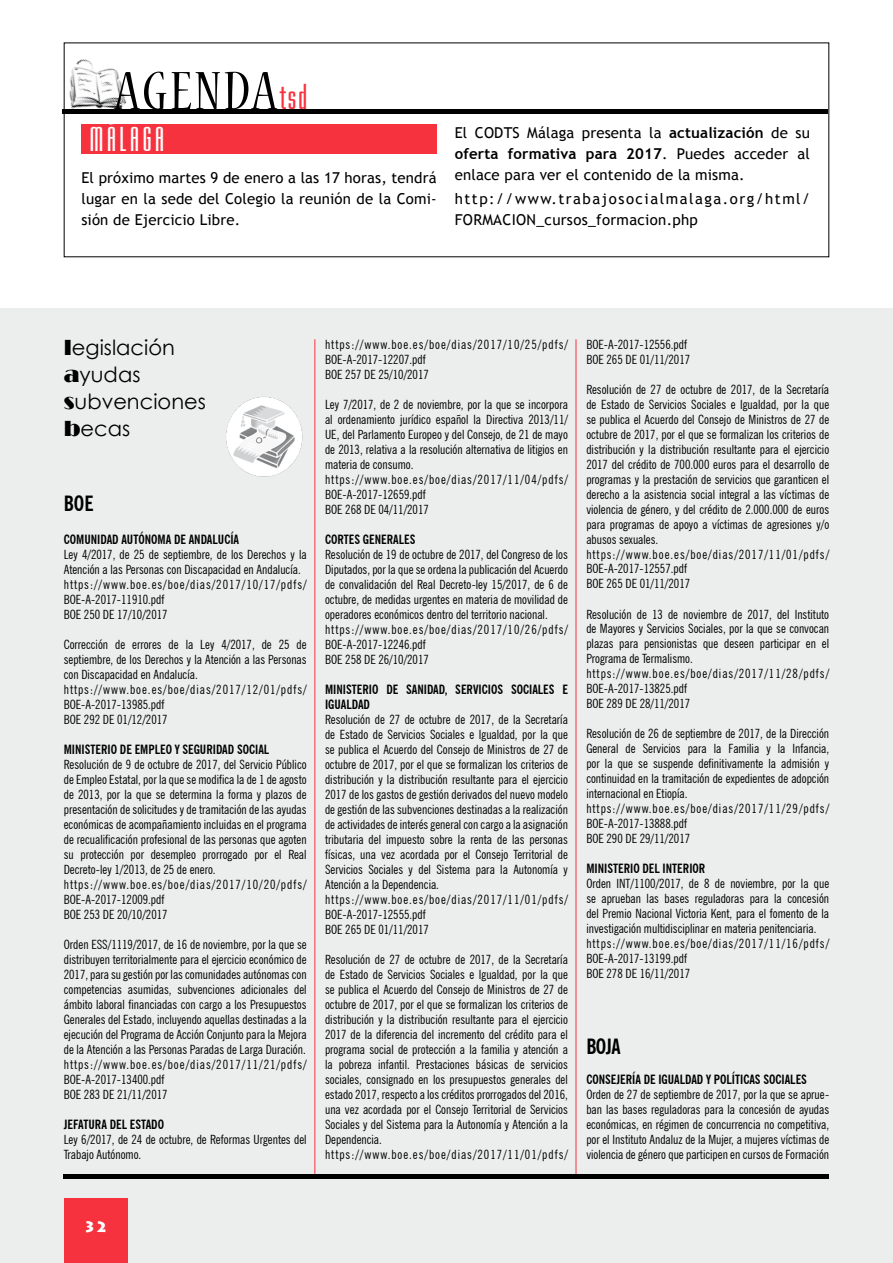
<style>
.page{position:relative;width:893px;height:1263px;background:#fff}
.page>*{position:absolute;margin:0;border:0;box-sizing:border-box;transform-origin:0 0}
.t1{font:condensed 60px "Nueva Std";letter-spacing:.05em;color:#000}
.t2{font:36px "Mekanik Let Plain";letter-spacing:.1em;color:#fff}
.t3{font:21px/27px "Century Gothic";color:#000}
.t4{font:700 condensed 21px "News Gothic BT";letter-spacing:-.025em;color:#000}
.t5{font:15px/21px "Trebuchet MS";letter-spacing:.01em;color:#000;text-align:justify}
.t6{font:15px/21px "Trebuchet MS";letter-spacing:.1em;color:#000}
.t7{font:900 15px "Lithos Pro";color:#fff}
.t8{font:condensed 12.75px/15px "News Gothic BT";color:#000}
.t9{font:700 condensed 12.75px/15px "News Gothic BT";color:#000}
.t10{font:condensed 12.75px/15px "News Gothic BT";letter-spacing:.075em;color:#000}
.s1{font-family:"Mekanik Let Plain";font-stretch:normal;font-size:37.5px;color:#f7323f}
.s2{font-weight:700}
.s3{font-family:"Broadway";font-size:22.5px}
</style>
<div class="page">
<div style="left:0;top:309px;width:893px;height:954px;background:#eceded"></div>
<hr style="left:314px;top:339px;width:1px;height:837px;background:#f7323f">
<hr style="left:576px;top:339px;width:1px;height:837px;background:#f7323f">
<hr style="left:64px;top:1175px;width:765px;height:4px;background:#000">
<img style="left:226px;top:396px;width:77px;height:81px">
<div style="left:81px;top:124px;width:355px;height:30px;background:#f7323f"></div>
<img style="left:62px;top:52px;width:75px;height:76px">
<hr style="left:63px;top:109px;width:765px;height:4px;background:#000">
<div style="left:64px;top:1198px;width:64px;height:65px;background:#f7323f"></div>
<h1 class="t1" style="left:115px;top:64px;width:194px">AGENDA<span class="s1">tsd</span></h1>
<h2 class="t2" style="left:90px;top:122px;width:76px">MÁLAGA</h2>
<p class="t5" style="left:81px;top:167px;width:357px">El próximo martes 9 de enero a las 17 horas, tendrá lugar en la sede del Colegio la reunión de la Comi&shy;sión de Ejercicio Libre.</p>
<p class="t5" style="left:455px;top:123px;width:357px">El CODTS Málaga presenta la <span class="s2">actualización</span> de su <span class="s2">oferta formativa para 2017</span>. Puedes acceder al enlace para ver el contenido de la misma.</p>
<p class="t6" style="left:455px;top:189px;width:357px">http://www.trabajosocialmalaga.org/html/<br>FORMACION_cursos_formacion.php</p>
<h3 class="t3" style="left:64px;top:334px;width:144px"><span class="s3">l</span>egislación <span class="s3">a</span>yudas <span class="s3">s</span>ubvenciones <span class="s3">b</span>ecas</h3>
<h3 class="t4" style="left:64px;top:491px;width:31px">BOE</h3>
<p class="t9" style="left:64px;top:532px;width:177px">COMUNIDAD AUTÓNOMA DE ANDALUCÍA</p>
<p class="t8" style="left:64px;top:547px;width:244px">Ley 4/2017, de 25 de septiembre, de los Derechos y la Atención a las Personas con Discapacidad en Andalucía. https://www.boe.es/boe/dias/2017/10/17/pdfs/ BOE-A-2017-11910.pdf<br>BOE 250 DE 17/10/2017</p>
<p class="t8" style="left:64px;top:637px;width:244px">Corrección de errores de la Ley 4/2017, de 25 de septiembre, de los Derechos y la Atención a las Personas con Discapacidad en Andalucía. https://www.boe.es/boe/dias/2017/12/01/pdfs/ BOE-A-2017-13985.pdf<br>BOE 292 DE 01/12/2017</p>
<p class="t9" style="left:64px;top:742px;width:207px">MINISTERIO DE EMPLEO Y SEGURIDAD SOCIAL</p>
<p class="t8" style="left:64px;top:757px;width:244px">Resolución de 9 de octubre de 2017, del Servicio Público de Empleo Estatal, por la que se modifica la de 1 de agosto de 2013, por la que se determina la forma y plazos de presentación de solicitudes y de tramitación de las ayudas económicas de acompañamiento incluidas en el programa de recualificación profesional de las personas que agoten su protección por desempleo prorrogado por el Real Decreto-ley 1/2013, de 25 de enero. https://www.boe.es/boe/dias/2017/10/20/pdfs/ BOE-A-2017-12009.pdf<br>BOE 253 DE 20/10/2017</p>
<p class="t8" style="left:64px;top:937px;width:244px">Orden ESS/1119/2017, de 16 de noviembre, por la que se distribuyen territorialmente para el ejercicio económico de 2017, para su gestión por las comunidades autónomas con competencias asumidas, subvenciones adicionales del ámbito laboral financiadas con cargo a los Presupuestos Generales del Estado, incluyendo aquellas destinadas a la ejecución del Programa de Acción Conjunto para la Mejora de la Atención a las Personas Paradas de Larga Duración. https://www.boe.es/boe/dias/2017/11/21/pdfs/ BOE-A-2017-13400.pdf<br>BOE 283 DE 21/11/2017</p>
<p class="t9" style="left:64px;top:1117px;width:102px">JEFATURA DEL ESTADO</p>
<p class="t8" style="left:64px;top:1132px;width:244px">Ley 6/2017, de 24 de octubre, de Reformas Urgentes del<br>Trabajo Autónomo.</p>
<p class="t10" style="left:325px;top:337px;width:244px">https://www.boe.es/boe/dias/2017/10/25/pdfs/<br>BOE-A-2017-12207.pdf<br>BOE 257 DE 25/10/2017</p>
<p class="t8" style="left:325px;top:397px;width:244px">Ley 7/2017, de 2 de noviembre, por la que se incorpora al ordenamiento jurídico español la Directiva 2013/11/ UE, del Parlamento Europeo y del Consejo, de 21 de mayo de 2013, relativa a la resolución alternativa de litigios en materia de consumo. https://www.boe.es/boe/dias/2017/11/04/pdfs/ BOE-A-2017-12659.pdf<br>BOE 268 DE 04/11/2017</p>
<p class="t9" style="left:325px;top:532px;width:92px">CORTES GENERALES</p>
<p class="t8" style="left:325px;top:547px;width:244px">Resolución de 19 de octubre de 2017, del Congreso de los Diputados, por la que se ordena la publicación del Acuerdo de convalidación del Real Decreto-ley 15/2017, de 6 de octubre, de medidas urgentes en materia de movilidad de operadores económicos dentro del territorio nacional. https://www.boe.es/boe/dias/2017/10/26/pdfs/ BOE-A-2017-12246.pdf<br>BOE 258 DE 26/10/2017</p>
<p class="t9" style="left:325px;top:681px;width:244px">MINISTERIO DE SANIDAD, SERVICIOS SOCIALES E<br>IGUALDAD</p>
<p class="t8" style="left:325px;top:712px;width:244px">Resolución de 27 de octubre de 2017, de la Secretaría de Estado de Servicios Sociales e Igualdad, por la que se publica el Acuerdo del Consejo de Ministros de 27 de octubre de 2017, por el que se formalizan los criterios de distribución y la distribución resultante para el ejercicio 2017 de los gastos de gestión derivados del nuevo modelo de gestión de las subvenciones destinadas a la realización de actividades de interés general con cargo a la asignación tributaria del impuesto sobre la renta de las personas físicas, una vez acordada por el Consejo Territorial de Servicios Sociales y del Sistema para la Autonomía y Atención a la Dependencia. https://www.boe.es/boe/dias/2017/11/01/pdfs/ BOE-A-2017-12555.pdf<br>BOE 265 DE 01/11/2017</p>
<p class="t8" style="left:325px;top:951px;width:244px">Resolución de 27 de octubre de 2017, de la Secretaría de Estado de Servicios Sociales e Igualdad, por la que se publica el Acuerdo del Consejo de Ministros de 27 de octubre de 2017, por el que se formalizan los criterios de distribución y la distribución resultante para el ejercicio 2017 de la diferencia del incremento del crédito para el programa social de protección a la familia y atención a la pobreza infantil. Prestaciones básicas de servicios sociales, consignado en los presupuestos generales del estado 2017, respecto a los créditos prorrogados del 2016, una vez acordada por el Consejo Territorial de Servicios Sociales y del Sistema para la Autonomía y Atención a la Dependencia. https://www.boe.es/boe/dias/2017/11/01/pdfs/</p>
<p class="t8" style="left:586px;top:336px;width:105px">BOE-A-2017-12556.pdf<br>BOE 265 DE 01/11/2017</p>
<p class="t8" style="left:586px;top:381px;width:244px">Resolución de 27 de octubre de 2017, de la Secretaría de Estado de Servicios Sociales e Igualdad, por la que se publica el Acuerdo del Consejo de Ministros de 27 de octubre de 2017, por el que se formalizan los criterios de distribución y la distribución resultante para el ejercicio 2017 del crédito de 700.000 euros para el desarrollo de programas y la prestación de servicios que garanticen el derecho a la asistencia social integral a las víctimas de violencia de género, y del crédito de 2.000.000 de euros para programas de apoyo a víctimas de agresiones y/o abusos sexuales. https://www.boe.es/boe/dias/2017/11/01/pdfs/ BOE-A-2017-12557.pdf<br>BOE 265 DE 01/11/2017</p>
<p class="t8" style="left:586px;top:606px;width:244px">Resolución de 13 de noviembre de 2017, del Instituto de Mayores y Servicios Sociales, por la que se convocan plazas para pensionistas que deseen participar en el Programa de Termalismo. https://www.boe.es/boe/dias/2017/11/28/pdfs/ BOE-A-2017-13825.pdf<br>BOE 289 DE 28/11/2017</p>
<p class="t8" style="left:586px;top:726px;width:244px">Resolución de 26 de septiembre de 2017, de la Dirección General de Servicios para la Familia y la Infancia, por la que se suspende definitivamente la admisión y continuidad en la tramitación de expedientes de adopción internacional en Etiopía. https://www.boe.es/boe/dias/2017/11/29/pdfs/ BOE-A-2017-13888.pdf<br>BOE 290 DE 29/11/2017</p>
<p class="t9" style="left:586px;top:861px;width:121px">MINISTERIO DEL INTERIOR</p>
<p class="t8" style="left:586px;top:876px;width:244px">Orden INT/1100/2017, de 8 de noviembre, por la que se aprueban las bases reguladoras para la concesión del Premio Nacional Victoria Kent, para el fomento de la investigación multidisciplinar en materia penitenciaria. https://www.boe.es/boe/dias/2017/11/16/pdfs/ BOE-A-2017-13199.pdf<br>BOE 278 DE 16/11/2017</p>
<h3 class="t4" style="left:586px;top:1034px;width:36px">BOJA</h3>
<p class="t9" style="left:586px;top:1072px;width:222px">CONSEJERÍA DE IGUALDAD Y POLÍTICAS SOCIALES</p>
<p class="t8" style="left:586px;top:1087px;width:244px;text-align:justify">Orden de 27 de septiembre de 2017, por la que se aprue&shy;ban las bases reguladoras para la concesión de ayudas económicas, en régimen de concurrencia no competitiva, por el Instituto Andaluz de la Mujer, a mujeres víctimas de violencia de género que participen en cursos de Formación</p>
<p class="t7" style="left:83px;top:1217px;width:26px">32</p>
</div>
